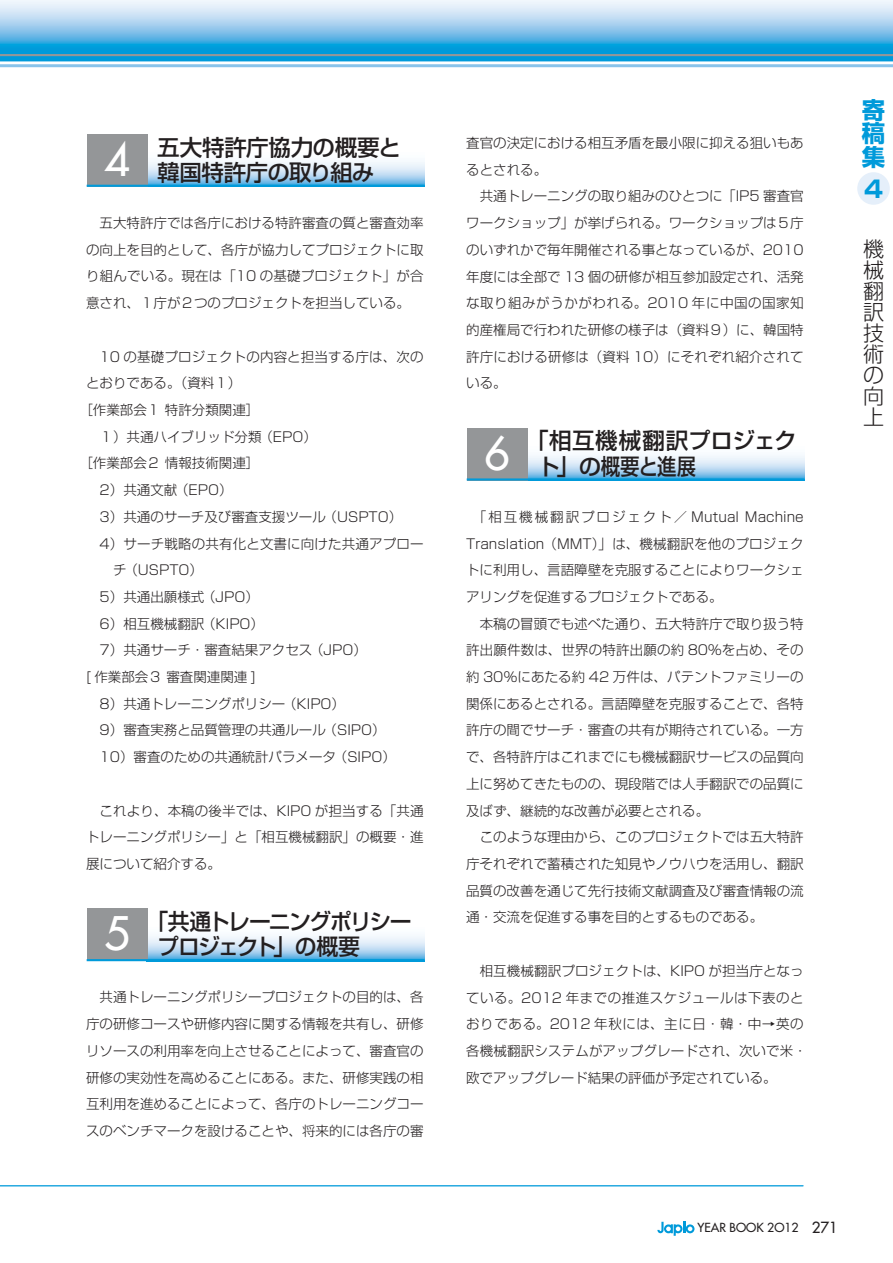
<style>
.page{position:relative;width:893px;height:1263px;background:#fff}
.page>*{position:absolute;margin:0;border:0;box-sizing:border-box;transform-origin:0 0}
.t1{font:500 45px "Futura Std";color:#fff}
.t2{font:700 23.4px/23.4px "Shin Go Pro";color:#009ada;text-align:justify}
.t3{font:500 22.5px/25.5px "Shin Go Pro";letter-spacing:-.075em;color:#231f20}
.t4{font:500 22.5px/25.5px "Shin Go Pro";letter-spacing:-.035em;color:#231f20}
.t5{font:500 22.5px/25.5px "Shin Go Pro";letter-spacing:-.005em;color:#231f20}
.t6{font:300 21px/21px "Shin Go Pro";color:#231f20;text-align:justify}
.t7{font:300 13.5px/26.7px "Shin Go Pro";color:#231f20;text-align:justify}
.t8{font:500 12.15px "Futura Std";color:#231f20}
.s1{font-size:15px}
</style>
<div class="page">
<hr style="left:0;top:49px;width:893px;height:4px;background:#009ada">
<svg style="left:0;top:0;width:893px;height:49px"></svg>
<svg style="left:0;top:53px;width:893px;height:118px"></svg>
<hr style="left:0;top:1185px;width:803px;height:1px;background:#009ada">
<div style="left:857px;top:172px;width:33px;height:33px;background:#e5effa;border-radius:50%"></div>
<svg style="left:657px;top:1222px;width:37px;height:14px"></svg>
<svg style="left:147px;top:134px;width:277px;height:51px"></svg>
<div style="left:87px;top:134px;width:60px;height:53px;background:#949698"></div>
<hr style="left:87px;top:185px;width:337px;height:2px;background:#009ada">
<svg style="left:147px;top:909px;width:277px;height:50px"></svg>
<div style="left:87px;top:909px;width:60px;height:52px;background:#949698"></div>
<hr style="left:87px;top:959px;width:337px;height:2px;background:#009ada">
<svg style="left:527px;top:428px;width:277px;height:50px"></svg>
<div style="left:467px;top:428px;width:60px;height:52px;background:#949698"></div>
<hr style="left:467px;top:478px;width:337px;height:3px;background:#009ada">
<h1 class="t1" style="left:104px;top:131px;width:28px">4</h1>
<h3 class="t4" style="left:157px;top:132px;width:245px">五大特許庁協力の概要と韓国特許庁の取り組み</h3>
<p class="t7" style="left:86px;top:208px;width:339px;text-indent:14px">五大特許庁では各庁における特許審査の質と審査効率の向上を目的として、各庁が協力してプロジェクトに取り組んでいる。現在は「10 の基礎プロジェクト」が合意され、１庁が２つのプロジェクトを担当している。</p>
<p class="t7" style="left:100px;top:341px;width:325px">10 の基礎プロジェクトの内容と担当する庁は、次の</p>
<p class="t7" style="left:86px;top:368px;width:157px">とおりである。（資料１）</p>
<p class="t7" style="left:79px;top:395px;width:181px">［作業部会１ 特許分類関連］</p>
<p class="t7" style="left:100px;top:422px;width:219px">１）共通ハイブリッド分類 （EPO）</p>
<p class="t7" style="left:79px;top:448px;width:181px">［作業部会２ 情報技術関連］</p>
<p class="t7" style="left:100px;top:475px;width:134px">2）共通文献 （EPO）</p>
<p class="t7" style="left:100px;top:502px;width:304px">3）共通のサーチ及び審査支援ツール （USPTO）</p>
<p class="t7" style="left:100px;top:528px;width:326px">4）サーチ戦略の共有化と文書に向けた共通アプロー</p>
<p class="t7" style="left:113px;top:555px;width:91px">チ （USPTO）</p>
<p class="t7" style="left:100px;top:582px;width:161px">5）共通出願様式 （JPO）</p>
<p class="t7" style="left:100px;top:608px;width:166px">6）相互機械翻訳 （KIPO）</p>
<p class="t7" style="left:100px;top:635px;width:269px">7）共通サーチ・審査結果アクセス （JPO）</p>
<p class="t7" style="left:86px;top:662px;width:171px">[ 作業部会３ 審査関連関連 ]</p>
<p class="t7" style="left:100px;top:689px;width:247px">8）共通トレーニングポリシー （KIPO）</p>
<p class="t7" style="left:100px;top:715px;width:287px">9）審査実務と品質管理の共通ルール （SIPO）</p>
<p class="t7" style="left:100px;top:742px;width:298px">10）審査のための共通統計パラメータ （SIPO）</p>
<p class="t7" style="left:86px;top:795px;width:339px;text-indent:14px">これより、本稿の後半では、KIPO が担当する「共通トレーニングポリシー」と「相互機械翻訳」の概要・進展について紹介する。</p>
<h1 class="t1" style="left:104px;top:906px;width:28px">5</h1>
<h3 class="t3" style="left:157px;top:906px;width:256px;text-indent:-11px">「共通トレーニングポリシープロジェクト」の概要</h3>
<p class="t7" style="left:86px;top:982px;width:339px;text-indent:14px">共通トレーニングポリシープロジェクトの目的は、各庁の研修コースや研修内容に関する情報を共有し、研修リソースの利用率を向上させることによって、審査官の研修の実効性を高めることにある。また、研修実践の相互利用を進めることによって、各庁のトレーニングコースのベンチマークを設けることや、将来的には各庁の審</p>
<p class="t7" style="left:466px;top:128px;width:339px">査官の決定における相互矛盾を最小限に抑える狙いもあるとされる。</p>
<p class="t7" style="left:466px;top:181px;width:339px;text-indent:14px">共通トレーニングの取り組みのひとつに「IP5 審査官ワークショップ」が挙げられる。ワークショップは５庁のいずれかで毎年開催される事となっているが、2010年度には全部で 13 個の研修が相互参加設定され、活発な取り組みがうかがわれる。2010 年に中国の国家知的産権局で行われた研修の様子は（資料９）に、韓国特許庁における研修は（資料 10）にそれぞれ紹介されている。</p>
<h1 class="t1" style="left:484px;top:425px;width:28px">6</h1>
<h3 class="t5" style="left:537px;top:425px;width:261px;text-indent:-11px">「相互機械翻訳プロジェクト」の概要と進展</h3>
<p class="t7" style="left:466px;top:502px;width:339px;text-indent:7px">「相互機械翻訳プロジェクト／ Mutual Machine Translation （MMT）」は、機械翻訳を他のプロジェクトに利用し、言語障壁を克服することによりワークシェアリングを促進するプロジェクトである。</p>
<p class="t7" style="left:466px;top:608px;width:339px;text-indent:14px">本稿の冒頭でも述べた通り、五大特許庁で取り扱う特許出願件数は、世界の特許出願の約 80％を占め、その約 30％にあたる約 42 万件は、パテントファミリーの関係にあるとされる。言語障壁を克服することで、各特許庁の間でサーチ・審査の共有が期待されている。一方で、各特許庁はこれまでにも機械翻訳サービスの品質向上に努めてきたものの、現段階では人手翻訳での品質に及ばず、継続的な改善が必要とされる。</p>
<p class="t7" style="left:466px;top:822px;width:339px;text-indent:14px">このような理由から、このプロジェクトでは五大特許庁それぞれで蓄積された知見やノウハウを活用し、翻訳品質の改善を通じて先行技術文献調査及び審査情報の流通・交流を促進する事を目的とするものである。</p>
<p class="t7" style="left:466px;top:956px;width:342px;text-align:left;text-indent:14px">相互機械翻訳プロジェクトは、KIPO が担当庁となっている。2012 年までの推進スケジュールは下表のとおりである。2012 年秋には、主に日・韓・中→英の各機械翻訳システムがアップグレードされ、次いで米・欧でアップグレード結果の評価が予定されている。</p>
<h2 class="t2" style="left:862px;top:96px;width:25px">寄稿集</h2>
<h2 class="t2" style="left:864px;top:174px;width:21px">4</h2>
<h3 class="t6" style="left:863px;top:236px;width:22px">機械翻訳技術の向上</h3>
<p class="t8" style="left:697px;top:1220px;width:142px">YEAR BOOK 2O12 <span class="s1">271</span></p>
</div>
